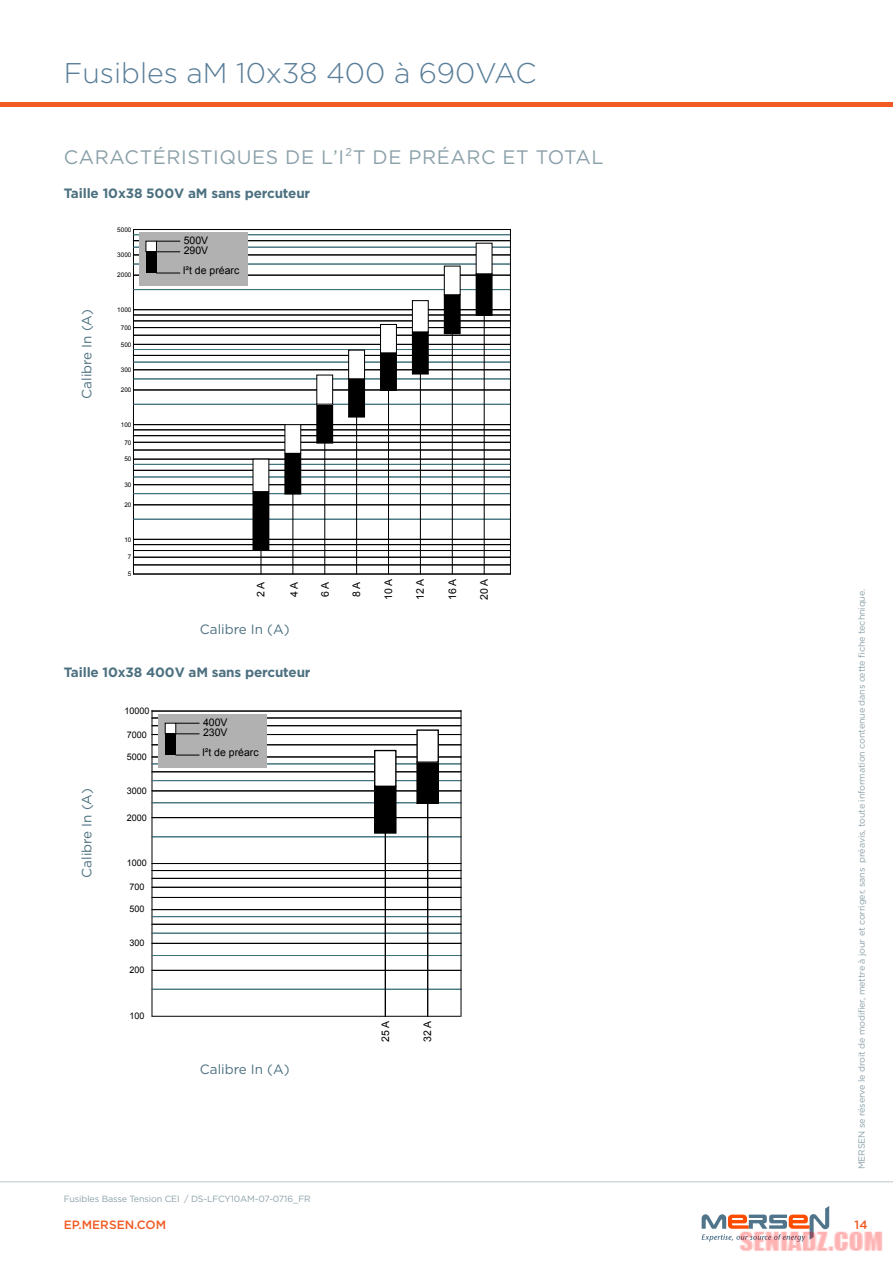
<style>
.page{position:relative;width:893px;height:1263px;background:#fff}
.page>*{position:absolute;margin:0;border:0;box-sizing:border-box;transform-origin:0 0}
.t1{font:300 28.5px "Gotham";color:#587d98}
.t2{font:19.5px "Gotham";letter-spacing:.03em;color:#8ba1a9}
.t3{font:700 13.5px "Gotham";letter-spacing:-.01em;color:#4c7080}
.t4{font:13.5px "Gotham";color:#4c7080}
.t5{font:500 12px "Gotham";color:#f15a22}
.t6{font:10.5px/10.1px "Arial";color:#000}
.t7{font:9.15px "Arial";color:#000}
.t8{font:9px "Gotham";letter-spacing:-.015em;color:#8ba1a9}
.t9{font:6.45px "Arial";color:#000}
</style>
<div class="page">
<hr style="left:0;top:102px;width:893px;height:4px;background:#f15a22">
<hr style="left:0;top:1181px;width:893px;height:1px;background:#bec8cd">
<img style="left:0;top:229px;width:892px;height:1022px">
<h1 class="t1" style="left:64px;top:55px;width:474px">Fusibles aM 10x38 400 à 690VAC</h1>
<h2 class="t2" style="left:64px;top:145px;width:541px">CARACTÉRISTIQUES DE L’I²T DE PRÉARC ET TOTAL</h2>
<h3 class="t3" style="left:64px;top:184px;width:248px">Taille 10x38 500V aM sans percuteur</h3>
<h3 class="t4" style="left:78px;top:399px;width:91px;rotate:-90deg">Calibre In (A)</h3>
<p class="t9" style="left:117px;top:225px;width:16px">5000</p>
<p class="t9" style="left:117px;top:251px;width:16px">3000</p>
<p class="t9" style="left:117px;top:271px;width:16px">2000</p>
<p class="t9" style="left:117px;top:305px;width:16px">1000</p>
<p class="t9" style="left:121px;top:323px;width:12px">700</p>
<p class="t9" style="left:121px;top:340px;width:12px">500</p>
<p class="t9" style="left:121px;top:365px;width:12px">300</p>
<p class="t9" style="left:121px;top:386px;width:12px">200</p>
<p class="t9" style="left:121px;top:420px;width:12px">100</p>
<p class="t9" style="left:124px;top:438px;width:9px">70</p>
<p class="t9" style="left:124px;top:455px;width:9px">50</p>
<p class="t9" style="left:124px;top:480px;width:9px">30</p>
<p class="t9" style="left:124px;top:500px;width:9px">20</p>
<p class="t9" style="left:124px;top:535px;width:9px">10</p>
<p class="t9" style="left:128px;top:553px;width:5px">7</p>
<p class="t9" style="left:128px;top:570px;width:5px">5</p>
<p class="t6" style="left:184px;top:236px;width:26px">500V<br>290V</p>
<p class="t6" style="left:183px;top:265px;width:58px">I²t de préarc</p>
<p class="t6" style="left:256px;top:597px;width:17px;rotate:-90deg">2 A</p>
<p class="t6" style="left:289px;top:597px;width:17px;rotate:-90deg">4 A</p>
<p class="t6" style="left:320px;top:597px;width:17px;rotate:-90deg">6 A</p>
<p class="t6" style="left:352px;top:597px;width:17px;rotate:-90deg">8 A</p>
<p class="t6" style="left:384px;top:600px;width:23px;rotate:-90deg">10 A</p>
<p class="t6" style="left:415px;top:600px;width:23px;rotate:-90deg">12 A</p>
<p class="t6" style="left:448px;top:600px;width:23px;rotate:-90deg">16 A</p>
<p class="t6" style="left:479px;top:600px;width:23px;rotate:-90deg">20 A</p>
<h3 class="t4" style="left:200px;top:621px;width:91px">Calibre In (A)</h3>
<h3 class="t3" style="left:64px;top:663px;width:248px">Taille 10x38 400V aM sans percuteur</h3>
<h3 class="t4" style="left:78px;top:878px;width:91px;rotate:-90deg">Calibre In (A)</h3>
<p class="t7" style="left:124px;top:705px;width:27px">10000</p>
<p class="t7" style="left:127px;top:728px;width:22px">7000</p>
<p class="t7" style="left:127px;top:751px;width:22px">5000</p>
<p class="t7" style="left:127px;top:784px;width:22px">3000</p>
<p class="t7" style="left:127px;top:811px;width:22px">2000</p>
<p class="t7" style="left:127px;top:857px;width:22px">1000</p>
<p class="t7" style="left:129px;top:881px;width:17px">700</p>
<p class="t7" style="left:129px;top:903px;width:17px">500</p>
<p class="t7" style="left:129px;top:937px;width:17px">300</p>
<p class="t7" style="left:129px;top:964px;width:17px">200</p>
<p class="t7" style="left:129px;top:1010px;width:17px">100</p>
<p class="t6" style="left:203px;top:718px;width:26px">400V<br>230V</p>
<p class="t6" style="left:202px;top:747px;width:58px">I²t de préarc</p>
<h3 class="t4" style="left:200px;top:1061px;width:91px">Calibre In (A)</h3>
<p class="t6" style="left:381px;top:1042px;width:23px;rotate:-90deg">25 A</p>
<p class="t6" style="left:423px;top:1042px;width:23px;rotate:-90deg">32 A</p>
<p class="t8" style="left:856px;top:1169px;width:582px;rotate:-90deg">MERSEN se réserve le droit de modifier, mettre à jour et corriger, sans préavis, toute information contenue dans cette fiche technique.</p>
<p class="t8" style="left:64px;top:1193px;width:248px">Fusibles Basse Tension CEI / DS-LFCY10AM-07-0716_FR</p>
<h3 class="t5" style="left:64px;top:1217px;width:104px">EP.MERSEN.COM</h3>
<h3 class="t5" style="left:855px;top:1217px;width:14px">14</h3>
</div>
